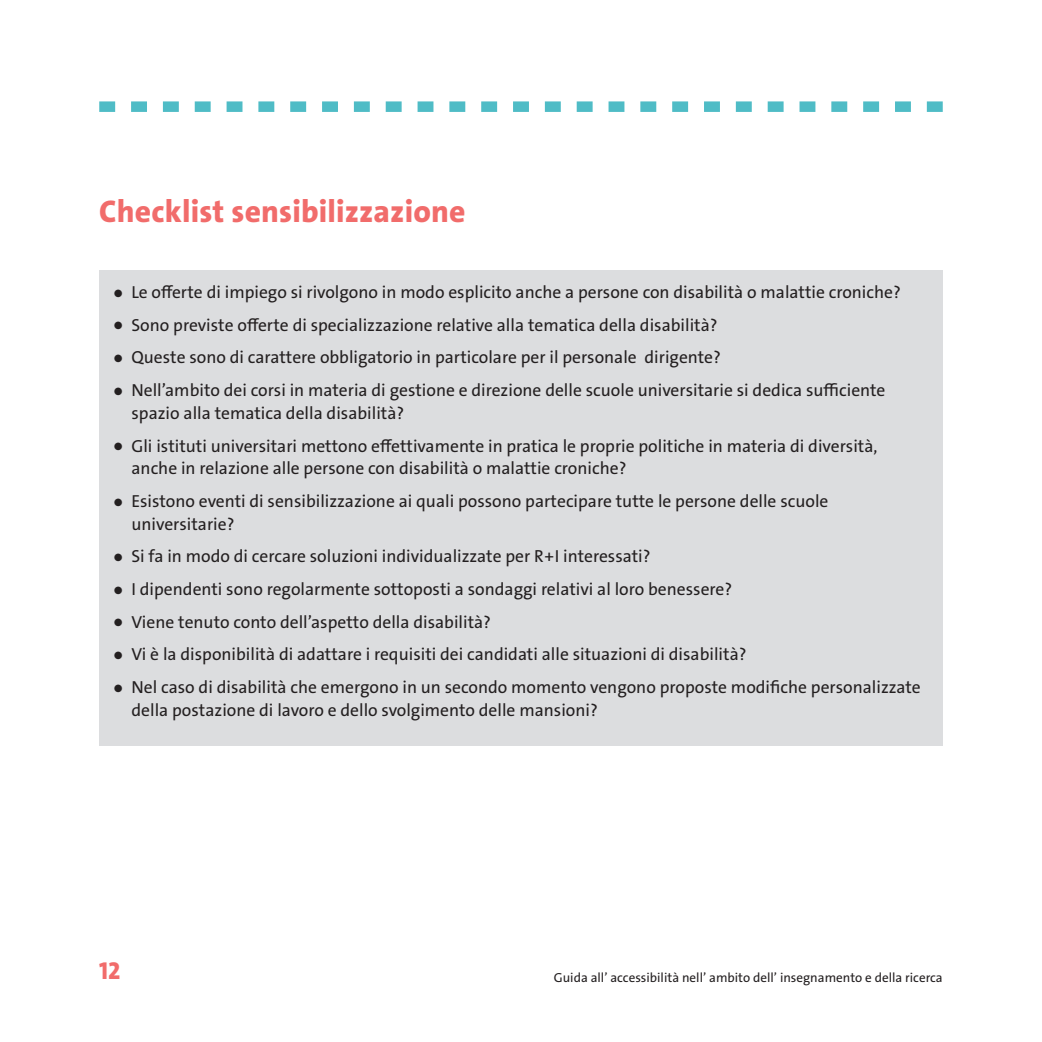
<style>
.page{position:relative;width:1042px;height:1042px;background:#fff}
.page>*{position:absolute;margin:0;border:0;box-sizing:border-box;transform-origin:0 0}
.Zwischentitel{font:800 31.5px "The Sans C4 s";letter-spacing:.005em;color:#f16c6b}
.t1{font:800 24.5px "The Sans C4 s";color:#f16c6b}
.t2{font:17.5px/22.8px "The Sans LP5 Plain";color:#231f20}
.t3{font:13.12px "The Sans LP5 Plain";color:#231f20}
</style>
<div class="page">
<svg style="left:99px;top:101px;width:844px;height:11px"></svg>
<div style="left:99px;top:270px;width:844px;height:475px;background:#dcdddf"></div>
<h4 class="Zwischentitel" style="left:99px;top:191px;width:368px">Checklist sensibilizzazione</h4>
<p class="t2" style="left:114px;top:281px;width:788px">● Le offerte di impiego si rivolgono in modo esplicito anche a persone con disabilità o malattie croniche?</p>
<p class="t2" style="left:114px;top:314px;width:605px">● Sono previste offerte di specializzazione relative alla tematica della disabilità?</p>
<p class="t2" style="left:114px;top:346px;width:608px">● Queste sono di carattere obbligatorio in particolare per il personale dirigente?</p>
<p class="t2" style="left:131px;top:379px;width:755px;text-indent:-17px">● Nell’ambito dei corsi in materia di gestione e direzione delle scuole universitarie si dedica sufficiente spazio alla tematica della disabilità?</p>
<p class="t2" style="left:131px;top:434px;width:747px;text-indent:-17px">● Gli istituti universitari mettono effettivamente in pratica le proprie politiche in materia di diversità, anche in relazione alle persone con disabilità o malattie croniche?</p>
<p class="t2" style="left:131px;top:490px;width:698px;text-indent:-17px">● Esistono eventi di sensibilizzazione ai quali possono partecipare tutte le persone delle scuole universitarie?</p>
<p class="t2" style="left:114px;top:545px;width:538px">● Si fa in modo di cercare soluzioni individualizzate per R+I interessati?</p>
<p class="t2" style="left:114px;top:578px;width:619px">● I dipendenti sono regolarmente sottoposti a sondaggi relativi al loro benessere?</p>
<p class="t2" style="left:114px;top:610px;width:378px">● Viene tenuto conto dell’aspetto della disabilità?</p>
<p class="t2" style="left:114px;top:643px;width:634px">● Vi è la disponibilità di adattare i requisiti dei candidati alle situazioni di disabilità?</p>
<p class="t2" style="left:131px;top:676px;width:791px;text-indent:-17px">● Nel caso di disabilità che emergono in un secondo momento vengono proposte modifiche personalizzate della postazione di lavoro e dello svolgimento delle mansioni?</p>
<h2 class="t1" style="left:99px;top:955px;width:23px">12</h2>
<p class="t3" style="left:554px;top:969px;width:390px">Guida allʼ accessibilità nellʼ ambito dellʼ insegnamento e della ricerca</p>
</div>
